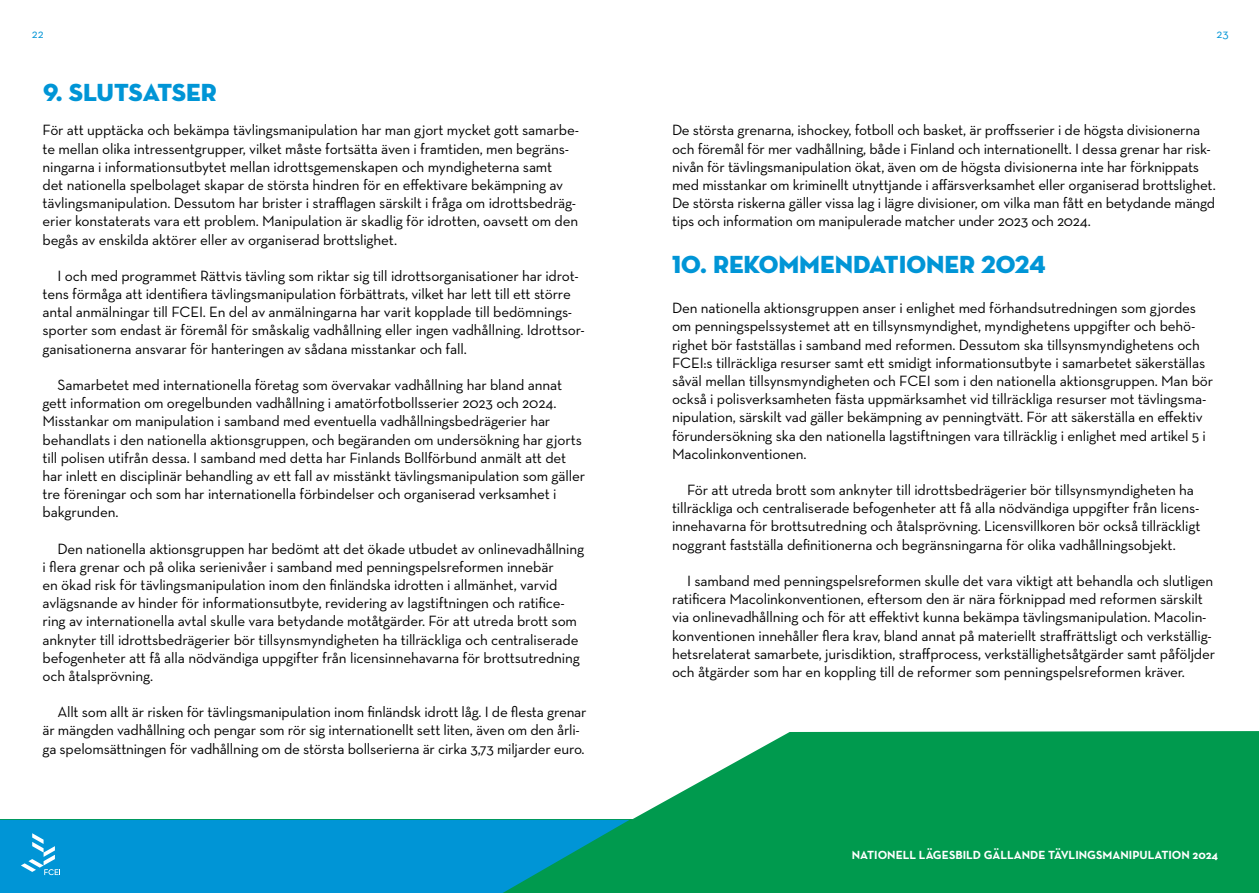
<style>
.page{position:relative;width:1259px;height:893px;background:#fff}
.page>*{position:absolute;margin:0;border:0;box-sizing:border-box;transform-origin:0 0}
.t1{font:25.2px "Neutra Disp Titling";color:#0095d6}
.t2{font:15.15px/18.1px "Neutra Text";letter-spacing:-.01em;color:#000}
.t3{font:12.6px "Neutra Text";color:#0095d6}
.t4{font:700 12px "Neutra Text";color:#fff}
</style>
<div class="page">
<svg style="left:626px;top:731px;width:633px;height:89px;fill:#009a4e"></svg>
<div style="left:0;top:820px;width:1259px;height:73px;background:#009a4e"></div>
<svg style="left:0;top:820px;width:629px;height:73px;fill:#0095d6"></svg>
<svg style="left:21px;top:833px;width:39px;height:42px"></svg>
<p class="t3" style="left:32px;top:26px;width:13px">22</p>
<p class="t3" style="left:1216px;top:26px;width:14px">23</p>
<h1 class="t1" style="left:43px;top:76px;width:175px">9. SLUTSATSER</h1>
<p class="t2" style="left:43px;top:121px;width:538px">För att upptäcka och bekämpa tävlingsmanipulation har man gjort mycket gott samarbe&shy;te mellan olika intressentgrupper, vilket måste fortsätta även i framtiden, men begräns&shy;ningarna i informationsutbytet mellan idrottsgemenskapen och myndigheterna samt<br>det nationella spelbolaget skapar de största hindren för en effektivare bekämpning av tävlingsmanipulation. Dessutom har brister i strafflagen särskilt i fråga om idrottsbedräg&shy;erier konstaterats vara ett problem. Manipulation är skadlig för idrotten, oavsett om den begås av enskilda aktörer eller av organiserad brottslighet.</p>
<p class="t2" style="left:43px;top:266px;width:544px;text-indent:15px">I och med programmet Rättvis tävling som riktar sig till idrottsorganisationer har idrot&shy;tens förmåga att identifiera tävlingsmanipulation förbättrats, vilket har lett till ett större antal anmälningar till FCEI. En del av anmälningarna har varit kopplade till bedömnings&shy;sporter som endast är föremål för småskalig vadhållning eller ingen vadhållning. Idrottsor&shy;ganisationerna ansvarar för hanteringen av sådana misstankar och fall.</p>
<p class="t2" style="left:43px;top:375px;width:544px;text-indent:15px">Samarbetet med internationella företag som övervakar vadhållning har bland annat gett information om oregelbunden vadhållning i amatörfotbollsserier 2023 och 2024.<br>Misstankar om manipulation i samband med eventuella vadhållningsbedrägerier har behandlats i den nationella aktionsgruppen, och begäranden om undersökning har gjorts till polisen utifrån dessa. I samband med detta har Finlands Bollförbund anmält att det har inlett en disciplinär behandling av ett fall av misstänkt tävlingsmanipulation som gäller tre föreningar och som har internationella förbindelser och organiserad verksamhet i bakgrunden.</p>
<p class="t2" style="left:43px;top:539px;width:543px;text-indent:15px">Den nationella aktionsgruppen har bedömt att det ökade utbudet av onlinevadhållning i flera grenar och på olika serienivåer i samband med penningspelsreformen innebär<br>en ökad risk för tävlingsmanipulation inom den finländska idrotten i allmänhet, varvid avlägsnande av hinder för informationsutbyte, revidering av lagstiftningen och ratifice&shy;ring av internationella avtal skulle vara betydande motåtgärder. För att utreda brott som anknyter till idrottsbedrägerier bör tillsynsmyndigheten ha tillräckliga och centraliserade befogenheter att få alla nödvändiga uppgifter från licensinnehavarna för brottsutredning och åtalsprövning.</p>
<p class="t2" style="left:43px;top:703px;width:545px;text-indent:15px">Allt som allt är risken för tävlingsmanipulation inom finländsk idrott låg. I de flesta grenar är mängden vadhållning och pengar som rör sig internationellt sett liten, även om den årli&shy;ga spelomsättningen för vadhållning om de största bollserierna är cirka 3,73 miljarder euro.</p>
<p class="t2" style="left:672px;top:121px;width:545px">De största grenarna, ishockey, fotboll och basket, är proffsserier i de högsta divisionerna och föremål för mer vadhållning, både i Finland och internationellt. I dessa grenar har risk&shy;nivån för tävlingsmanipulation ökat, även om de högsta divisionerna inte har förknippats med misstankar om kriminellt utnyttjande i affärsverksamhet eller organiserad brottslighet.<br>De största riskerna gäller vissa lag i lägre divisioner, om vilka man fått en betydande mängd tips och information om manipulerade matcher under 2023 och 2024.</p>
<h1 class="t1" style="left:672px;top:248px;width:375px">10. REKOMMENDATIONER 2024</h1>
<p class="t2" style="left:672px;top:299px;width:543px">Den nationella aktionsgruppen anser i enlighet med förhandsutredningen som gjordes om penningspelssystemet att en tillsynsmyndighet, myndighetens uppgifter och behö&shy;righet bör fastställas i samband med reformen. Dessutom ska tillsynsmyndighetens och FCEI:s tillräckliga resurser samt ett smidigt informationsutbyte i samarbetet säkerställas såväl mellan tillsynsmyndigheten och FCEI som i den nationella aktionsgruppen. Man bör också i polisverksamheten fästa uppmärksamhet vid tillräckliga resurser mot tävlingsma&shy;nipulation, särskilt vad gäller bekämpning av penningtvätt. För att säkerställa en effektiv förundersökning ska den nationella lagstiftningen vara tillräcklig i enlighet med artikel 5 i Macolinkonventionen.</p>
<p class="t2" style="left:672px;top:481px;width:530px;text-indent:15px">För att utreda brott som anknyter till idrottsbedrägerier bör tillsynsmyndigheten ha tillräckliga och centraliserade befogenheter att få alla nödvändiga uppgifter från licens&shy;innehavarna för brottsutredning och åtalsprövning. Licensvillkoren bör också tillräckligt noggrant fastställa definitionerna och begränsningarna för olika vadhållningsobjekt.</p>
<p class="t2" style="left:672px;top:571px;width:545px;text-indent:15px">I samband med penningspelsreformen skulle det vara viktigt att behandla och slutligen ratificera Macolinkonventionen, eftersom den är nära förknippad med reformen särskilt via onlinevadhållning och för att effektivt kunna bekämpa tävlingsmanipulation. Macolin&shy;konventionen innehåller flera krav, bland annat på materiellt straffrättsligt och verkställig&shy;hetsrelaterat samarbete, jurisdiktion, straffprocess, verkställighetsåtgärder samt påföljder och åtgärder som har en koppling till de reformer som penningspelsreformen kräver.</p>
<p class="t4" style="left:852px;top:847px;width:339px">NATIONELL LÄGESBILD GÄLLANDE TÄVLINGSMANIPULATION</p>
<p class="t4" style="left:879px;top:847px;width:339px">KILPAILUMANIPULAATION KANSALLINEN TILANNEKUVA 2024</p>
</div>
